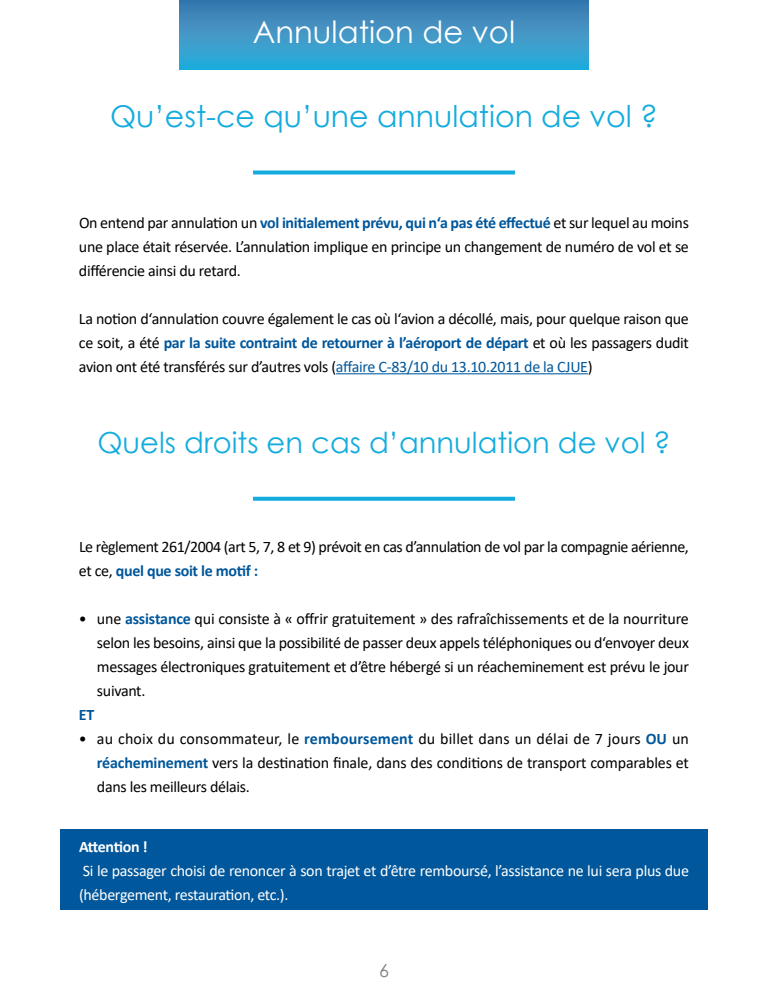
<style>
.page{position:relative;width:768px;height:1000px;background:#fff}
.page>*{position:absolute;margin:0;border:0;box-sizing:border-box;transform-origin:0 0}
.t1{font:30.7px "Century Gothic";color:#fff}
.t2{font:30px "Century Gothic";color:#14acde}
.t3{font:29px "Century Gothic";color:#14acde}
.t4{font:18px "Century Gothic";color:#808080}
.t5{font:16px/24px "Calibri";letter-spacing:-.02em;color:#000;text-align:justify}
.t6{font:16px/24px "Calibri";letter-spacing:-.02em;color:#fff}
.t7{font:700 16px "Calibri";letter-spacing:-.025em;color:#fff}
.t8{font:700 16px "Calibri";color:#00579b}
.s1{font-weight:700;color:#00579b}
.s2{color:#00579b}
</style>
<div class="page">
<svg style="left:180px;top:0;width:408px;height:70px;background:#3895c5"></svg>
<hr style="left:336px;top:373px;width:252px;height:1px;background:#00579b">
<svg style="left:253px;top:170px;width:262px;height:4px"></svg>
<svg style="left:253px;top:497px;width:262px;height:4px"></svg>
<div style="left:60px;top:829px;width:648px;height:81px;background:#00579b"></div>
<h1 class="t1" style="left:253px;top:11px;width:264px">Annulation de vol</h1>
<h2 class="t2" style="left:110px;top:95px;width:549px">Qu’est-ce qu’une annulation de vol ?</h2>
<p class="t5" style="left:79px;top:210px;width:611px">On entend par annulation un <span class="s1">vol initialement prévu, qui n‘a pas été effectué</span> et sur lequel au moins une place était réservée. L’annulation implique en principe un changement de numéro de vol et se différencie ainsi du retard.</p>
<p class="t5" style="left:79px;top:306px;width:611px">La notion d‘annulation couvre également le cas où l‘avion a décollé, mais, pour quelque raison que ce soit, a été <span class="s1">par la suite contraint de retourner à l’aéroport de départ</span> et où les passagers dudit avion ont été transférés sur d’autres vols (<span class="s2">affaire C-83/10 du 13.10.2011 de la CJUE</span>)</p>
<h3 class="t3" style="left:97px;top:422px;width:575px">Quels droits en cas d’annulation de vol ?</h3>
<p class="t5" style="left:79px;top:534px;width:612px">Le règlement 261/2004 (art 5, 7, 8 et 9) prévoit en cas d’annulation de vol par la compagnie aérienne, et ce, <span class="s1">quel que soit le motif :</span></p>
<p class="t5" style="left:97px;top:606px;width:594px;text-indent:-18px">• une <span class="s1">assistance</span> qui consiste à « offrir gratuitement » des rafraîchissements et de la nourriture selon les besoins, ainsi que la possibilité de passer deux appels téléphoniques ou d‘envoyer deux messages électroniques gratuitement et d’être hébergé si un réacheminement est prévu le jour suivant.</p>
<p class="t8" style="left:79px;top:703px;width:17px">ET</p>
<p class="t5" style="left:97px;top:726px;width:594px;text-indent:-18px">• au choix du consommateur, le <span class="s1">remboursement</span> du billet dans un délai de 7 jours <span class="s1">OU</span> un <span class="s1">réacheminement</span> vers la destination finale, dans des conditions de transport comparables et dans les meilleurs délais.</p>
<p class="t7" style="left:79px;top:835px;width:70px">Attention !</p>
<p class="t6" style="left:79px;top:858px;width:611px">Si le passager choisi de renoncer à son trajet et d’être remboursé, l’assistance ne lui sera plus due (hébergement, restauration, etc.).</p>
<p class="t4" style="left:379px;top:958px;width:11px">6</p>
</div>
